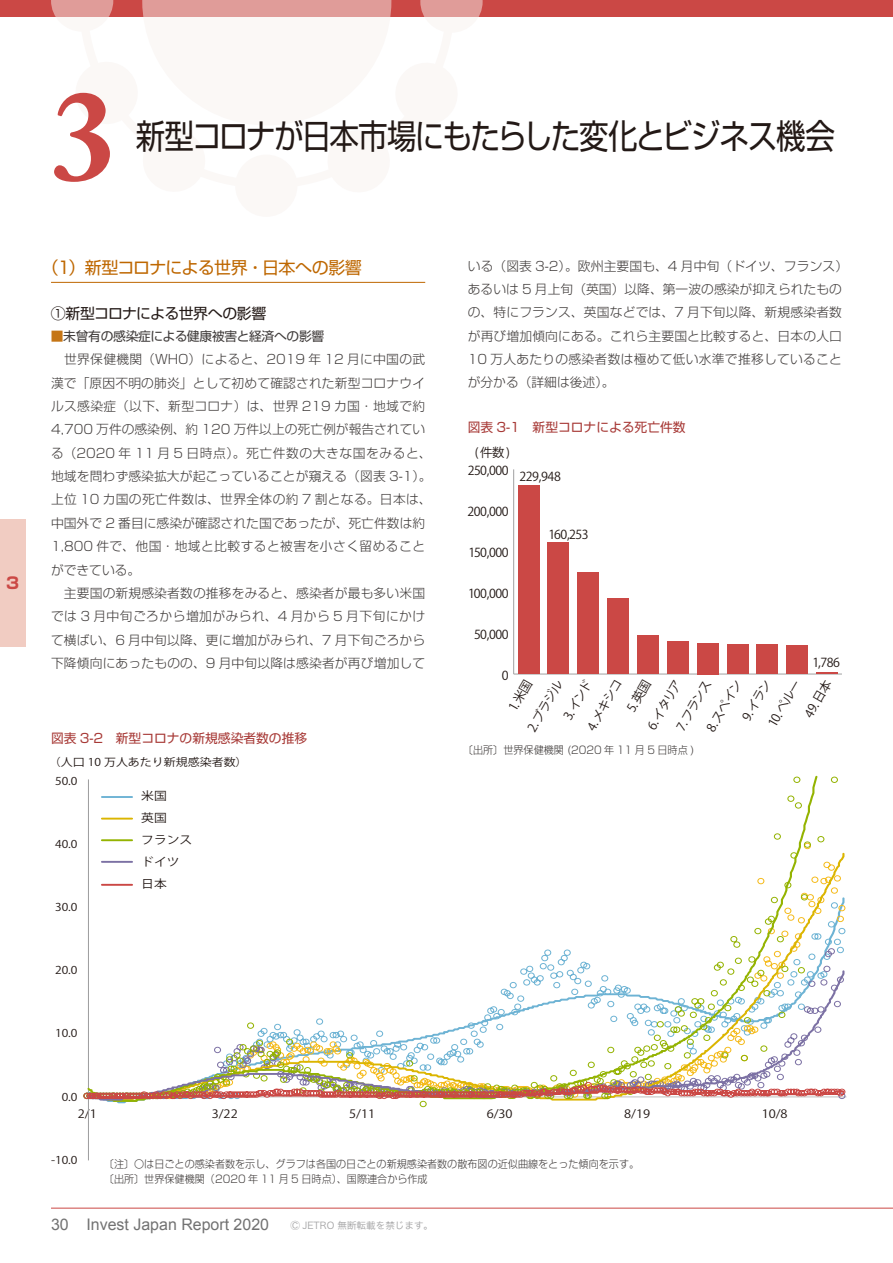
<style>
.page{position:relative;width:893px;height:1263px;background:#fff}
.page>*{position:absolute;margin:0;border:0;box-sizing:border-box;transform-origin:0 0}
.t1{font:700 127.5px "Adobe Caslon Pro";color:#cb4845}
.t2{font:34.05px "Shin Go Pro";letter-spacing:-.055em;color:#231916;scale:.87 1}
.t3{font:16.95px "Shin Go Pro";letter-spacing:-.045em;color:#be6700}
.t4{font:15.9px "Arial";color:#727272}
.t5{font:700 15.9px "Shin Go Pro";color:#cb4845}
.t6{font:14.85px "Shin Go Pro";letter-spacing:-.035em;color:#231916}
.t7{font:300 12.75px/23.4px "Shin Go Pro";letter-spacing:.015em;color:#3f3b3a}
.t8{font:12.75px "Shin Go Pro";color:#a73936}
.t9{font:12.3px "Koz Go Pr 6 N Regular 90 pv RKSJ H";letter-spacing:-.03em;color:#231916}
.t10{font:11.55px/22px "Koz Go Pr 6 N Regular 90 pv RKSJ H";color:#231916;scale:1.11 1}
.t11{font:10.8px "Koz Go Pr 6 N Regular 90 pv RKSJ H";color:#231916;scale:1.11 1}
.t12{font:300 10.65px/14.9px "Shin Go Pro";color:#3f3b3a;scale:.95 1}
.t13{font:9.6px "Hiragino Sans W3";color:#a0a0a1}
.s1{font-weight:400;color:#c57515}
.s2{font-weight:400}
</style>
<div class="page">
<hr style="left:51px;top:1208px;width:842px;height:1px;background:#cb4845">
<div style="left:0;top:519px;width:26px;height:127px;background:#f1ccc2"></div>
<div style="left:0;top:0;width:893px;height:17px;background:#cb4845"></div>
<div style="left:235px;top:155px;width:62px;height:62px;background:#fbf8f6;border-radius:50%"></div>
<svg style="left:51px;top:0;width:432px;height:17px;background:#dc8f8c"></svg>
<hr style="left:51px;top:282px;width:374px;height:1px;background:#be6700">
<hr style="left:88px;top:779px;width:1px;height:381px;background:#a0a0a1">
<svg style="left:819px;top:777px;width:19px;height:125px"></svg>
<svg style="left:88px;top:775px;width:731px;height:328px"></svg>
<svg style="left:84px;top:902px;width:761px;height:197px"></svg>
<hr style="left:514px;top:674px;width:328px;height:1px;background:#a0a0a1">
<hr style="left:513px;top:469px;width:1px;height:205px;background:#a0a0a1">
<div style="left:518px;top:486px;width:21px;height:188px;background:#cb4845"></div>
<div style="left:548px;top:543px;width:21px;height:131px;background:#cb4845"></div>
<div style="left:578px;top:573px;width:21px;height:101px;background:#cb4845"></div>
<div style="left:607px;top:599px;width:22px;height:75px;background:#cb4845"></div>
<div style="left:637px;top:635px;width:22px;height:39px;background:#cb4845"></div>
<div style="left:667px;top:642px;width:22px;height:32px;background:#cb4845"></div>
<div style="left:697px;top:643px;width:21px;height:31px;background:#cb4845"></div>
<div style="left:727px;top:644px;width:21px;height:30px;background:#cb4845"></div>
<div style="left:757px;top:644px;width:21px;height:30px;background:#cb4845"></div>
<div style="left:786px;top:646px;width:22px;height:28px;background:#cb4845"></div>
<hr style="left:816px;top:672px;width:22px;height:2px;background:#cb4845">
<p class="t5" style="left:6px;top:570px;width:14px">3</p>
<h1 class="t1" style="left:51px;top:61px;width:65px">3</h1>
<h2 class="t2" style="left:136px;top:108px;width:805px">新型コロナが日本市場にもたらした変化とビジネス機会</h2>
<h3 class="t3" style="left:42px;top:254px;width:322px">（1）新型コロナによる世界・日本への影響</h3>
<p class="t6" style="left:51px;top:301px;width:217px">①新型コロナによる世界への影響</p>
<p class="t7" style="left:51px;top:323px;width:382px"><span class="s1">■</span><span class="s2">未曾有の感染症による健康被害と経済への影響<br></span>　世界保健機関（WHO）によると、2019 年 12 月に中国の武漢で「原因不明の肺炎」として初めて確認された新型コロナウイルス感染症（以下、新型コロナ）は、世界 219 カ国・地域で約<br>4,700 万件の感染例、約 120 万件以上の死亡例が報告されている（2020 年 11 月 5 日時点）。死亡件数の大きな国をみると、地域を問わず感染拡大が起こっていることが窺える（図表 3-1）。上位 10 カ国の死亡件数は、世界全体の約 7 割となる。日本は、中国外で 2 番目に感染が確認された国であったが、死亡件数は約<br>1,800 件で、他国・地域と比較すると被害を小さく留めることができている。<br>　主要国の新規感染者数の推移をみると、感染者が最も多い米国では 3 月中旬ごろから増加がみられ、4 月から 5 月下旬にかけて横ばい、6 月中旬以降、更に増加がみられ、7 月下旬ごろから下降傾向にあったものの、9 月中旬以降は感染者が再び増加して</p>
<p class="t8" style="left:51px;top:727px;width:258px">図表 3-2　新型コロナの新規感染者数の推移</p>
<p class="t11" style="left:49px;top:756px;width:180px">（人口 10 万人あたり新規感染者数）</p>
<p class="t11" style="left:55px;top:775px;width:22px">50.0</p>
<p class="t11" style="left:55px;top:838px;width:22px">40.0</p>
<p class="t11" style="left:55px;top:901px;width:22px">30.0</p>
<p class="t11" style="left:55px;top:964px;width:22px">20.0</p>
<p class="t11" style="left:55px;top:1027px;width:22px">10.0</p>
<p class="t11" style="left:62px;top:1090px;width:16px">0.0</p>
<p class="t10" style="left:141px;top:785px;width:47px">米国<br>英国<br>フランスドイツ日本</p>
<p class="t7" style="left:468px;top:252px;width:382px">いる（図表 3-2）。欧州主要国も、4 月中旬（ドイツ、フランス）あるいは 5 月上旬（英国）以降、第一波の感染が抑えられたものの、特にフランス、英国などでは、7 月下旬以降、新規感染者数が再び増加傾向にある。これら主要国と比較すると、日本の人口<br>10 万人あたりの感染者数は極めて低い水準で推移していることが分かる（詳細は後述）。</p>
<p class="t8" style="left:468px;top:417px;width:219px">図表 3-1　新型コロナによる死亡件数</p>
<p class="t9" style="left:475px;top:446px;width:37px">(件数)</p>
<p class="t9" style="left:468px;top:464px;width:43px">250,000</p>
<p class="t9" style="left:467px;top:505px;width:43px">200,000</p>
<p class="t9" style="left:468px;top:546px;width:42px">150,000</p>
<p class="t9" style="left:520px;top:469px;width:43px">229,948</p>
<p class="t9" style="left:548px;top:527px;width:42px">160,253</p>
<p class="t9" style="left:468px;top:586px;width:42px">100,000</p>
<p class="t9" style="left:474px;top:627px;width:36px">50,000</p>
<p class="t9" style="left:812px;top:655px;width:29px">1,786</p>
<p class="t9" style="left:502px;top:668px;width:8px">0</p>
<p class="t9" style="left:802px;top:713px;width:43px;rotate:-60deg">49. 日本</p>
<p class="t9" style="left:561px;top:715px;width:45px;rotate:-60deg">3. インド</p>
<p class="t9" style="left:525px;top:727px;width:59px;rotate:-60deg">2.ブラジル</p>
<p class="t9" style="left:624px;top:707px;width:36px;rotate:-60deg">5. 英国</p>
<p class="t9" style="left:506px;top:706px;width:35px;rotate:-60deg">1. 米国</p>
<p class="t9" style="left:645px;top:725px;width:57px;rotate:-60deg">6. イタリア</p>
<p class="t9" style="left:674px;top:726px;width:58px;rotate:-60deg">7.フランス</p>
<p class="t9" style="left:704px;top:727px;width:59px;rotate:-60deg">8.スペイン</p>
<p class="t9" style="left:739px;top:716px;width:47px;rotate:-60deg">9. イラン</p>
<p class="t9" style="left:584px;top:726px;width:58px;rotate:-60deg">4. メキシコ</p>
<p class="t9" style="left:766px;top:722px;width:54px;rotate:-60deg">10. ペルー</p>
<p class="t12" style="left:463px;top:741px;width:245px">〔出所〕世界保健機関 (2020 年 11 月 5 日時点 )</p>
<p class="t10" style="left:78px;top:1103px;width:19px">2/1</p>
<p class="t10" style="left:212px;top:1103px;width:25px">3/22</p>
<p class="t10" style="left:349px;top:1103px;width:25px">5/11</p>
<p class="t10" style="left:487px;top:1103px;width:25px">6/30</p>
<p class="t10" style="left:624px;top:1103px;width:25px">8/19</p>
<p class="t10" style="left:762px;top:1103px;width:25px">10/8</p>
<p class="t11" style="left:51px;top:1153px;width:25px">-10.0</p>
<p class="t12" style="left:104px;top:1155px;width:565px">〔注〕〇は日ごとの感染者数を示し、グラフは各国の日ごとの新規感染者数の散布図の近似曲線をとった傾向を示す。〔出所〕世界保健機関（2020 年 11 月 5 日時点）、国際連合から作成</p>
<p class="t4" style="left:51px;top:1214px;width:220px">30 Invest Japan Report 2020</p>
<p class="t13" style="left:291px;top:1217px;width:144px">Ⓒ JETRO 無断転載を禁じます。</p>
</div>
